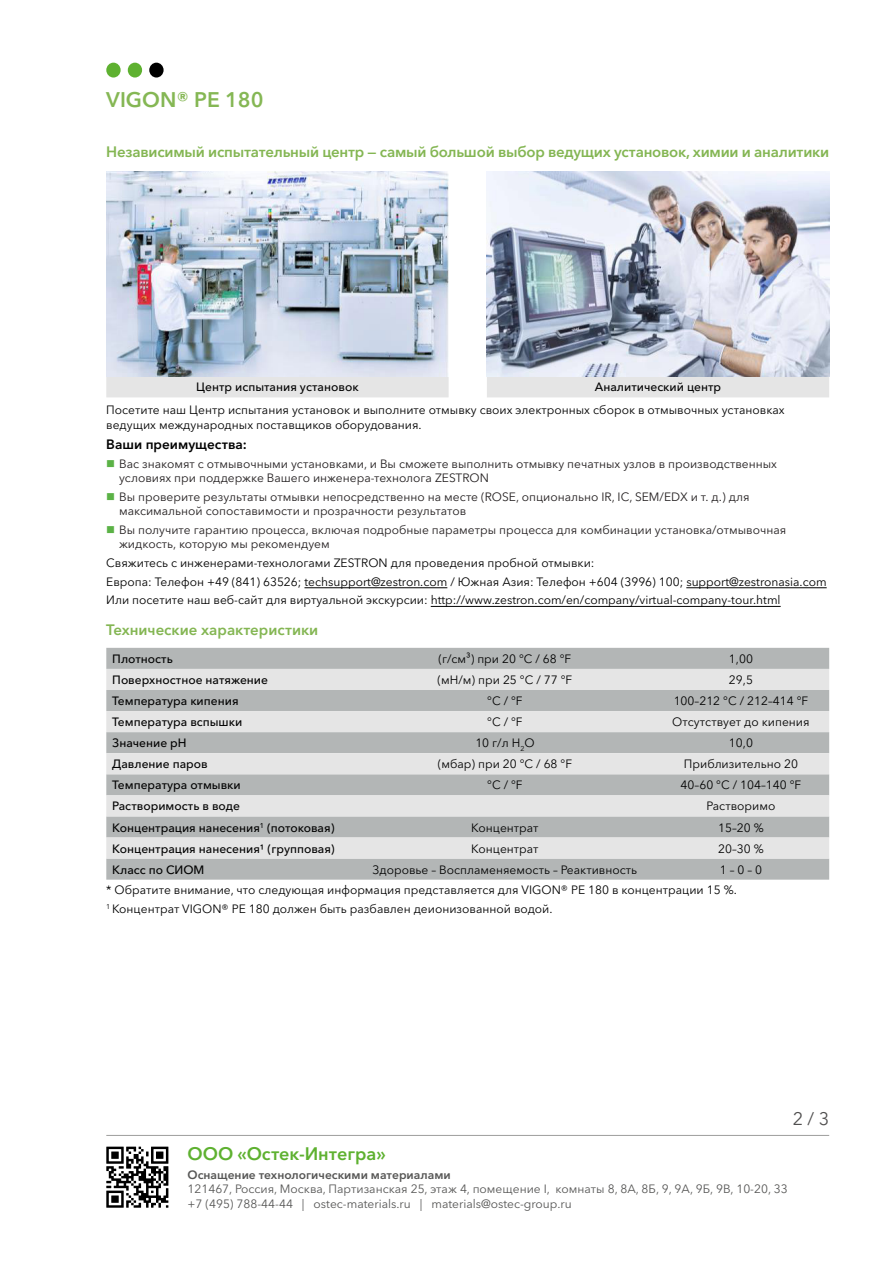
<style>
.page{position:relative;width:893px;height:1263px;background:#fff}
.page>*{position:absolute;margin:0;border:0;box-sizing:border-box;transform-origin:0 0}
.t1{font:600 21px "Avenir Next Cyr";color:#85b754}
.t2{font:600 18px "Avenir Next Cyr";color:#5eb130}
.t3{font:18px "Avenir Next Cyr";color:#504f4f}
.Заголовок3{font:600 15px "Avenir Next Cyr";letter-spacing:-.015em;color:#84b653}
.Заголовок4{font:600 13.5px "Avenir Next Cyr";color:#020202}
.t4{font:12px/14.4px "Avenir Next Cyr";color:#020202}
.t5{font:12px/14.4px "Avenir Next Cyr";color:#231f20}
.t6{font:500 12px "Avenir Next Cyr";color:#020202}
.t7{font:12px/14.4px "Avenir Next Cyr";color:#575756}
.t8{font:600 12px "Avenir Next Cyr";color:#575756}
</style>
<div class="page">
<div style="left:106px;top:63px;width:15px;height:15px;background:#5eb130;border-radius:50%"></div>
<div style="left:128px;top:63px;width:14px;height:15px;background:#5eb130;border-radius:50%"></div>
<div style="left:149px;top:63px;width:15px;height:15px;background:#000;border-radius:50%"></div>
<hr style="left:106px;top:1135px;width:723px;height:1px;background:#9d9d9c">
<svg style="left:106px;top:1146px;width:62px;height:62px"></svg>
<hr style="left:304px;top:587px;width:143px;height:1px;background:#020202">
<hr style="left:686px;top:587px;width:141px;height:1px;background:#020202">
<hr style="left:431px;top:606px;width:350px;height:1px;background:#020202">
<svg style="left:106px;top:376px;width:723px;height:21px;background:#e5e5e6"></svg>
<img style="left:106px;top:171px;width:343px;height:205px">
<img style="left:487px;top:171px;width:342px;height:205px">
<svg style="left:106px;top:648px;width:723px;height:232px;background:#b4b7b7"></svg>
<svg style="left:106px;top:669px;width:723px;height:189px;background:#cfd0d0"></svg>
<h1 class="t1" style="left:106px;top:87px;width:159px">VIGON® PE 180</h1>
<p class="Заголовок3" style="left:106px;top:143px;width:724px">Независимый испытательный центр — самый большой выбор ведущих установок, химии и аналитики</p>
<p class="t6" style="left:196px;top:380px;width:164px">Центр испытания установок</p>
<p class="t6" style="left:595px;top:380px;width:128px">Аналитический центр</p>
<p class="t4" style="left:106px;top:403px;width:680px">Посетите наш Центр испытания установок и выполните отмывку своих электронных сборок в отмывочных установках ведущих международных поставщиков оборудования.</p>
<p class="Заголовок4" style="left:106px;top:436px;width:142px">Ваши преимущества:</p>
<p class="t5" style="left:119px;top:456px;width:659px">Вас знакомят с отмывочными установками, и Вы сможете выполнить отмывку печатных узлов в производственных условиях при поддержке Вашего инженера-технолога ZESTRON</p>
<p class="t5" style="left:119px;top:489px;width:632px">Вы проверите результаты отмывки непосредственно на месте (ROSE, опционально IR, IC, SEM/EDX и т. д.) для максимальной сопоставимости и прозрачности результатов</p>
<p class="t5" style="left:119px;top:523px;width:669px">Вы получите гарантию процесса, включая подробные параметры процесса для комбинации установка/отмывочная жидкость, которую мы рекомендуем</p>
<p class="t4" style="left:106px;top:556px;width:490px">Свяжитесь с инженерами-технологами ZESTRON для проведения пробной отмывки:</p>
<p class="t4" style="left:106px;top:574px;width:722px">Европа: Телефон +49 (841) 63526; techsupport@zestron.com / Южная Азия: Телефон +604 (3996) 100; support@zestronasia.com</p>
<p class="t4" style="left:106px;top:593px;width:676px">Или посетите наш веб-сайт для виртуальной экскурсии: http://www.zestron.com/en/company/virtual-company-tour.html</p>
<p class="Заголовок3" style="left:106px;top:621px;width:214px">Технические характеристики</p>
<p class="t6" style="left:112px;top:651px;width:62px">Плотность</p>
<p class="t4" style="left:439px;top:651px;width:134px">(г/см³) при 20 °C / 68 °F</p>
<p class="t4" style="left:729px;top:651px;width:25px">1,00</p>
<p class="t6" style="left:112px;top:672px;width:157px">Поверхностное натяжение</p>
<p class="t4" style="left:438px;top:673px;width:136px">(мН/м) при 25 °C / 77 °F</p>
<p class="t4" style="left:729px;top:673px;width:25px">29,5</p>
<p class="t6" style="left:112px;top:694px;width:128px">Температура кипения</p>
<p class="t4" style="left:487px;top:694px;width:37px">°C / °F</p>
<p class="t4" style="left:674px;top:694px;width:136px">100–212 °C / 212–414 °F</p>
<p class="t6" style="left:112px;top:715px;width:132px">Температура вспышки</p>
<p class="t4" style="left:487px;top:715px;width:37px">°C / °F</p>
<p class="t4" style="left:672px;top:715px;width:139px">Отсутствует до кипения</p>
<p class="t6" style="left:112px;top:736px;width:76px">Значение pH</p>
<p class="t4" style="left:475px;top:736px;width:61px">10 г/л H<sub>2</sub>O</p>
<p class="t4" style="left:729px;top:736px;width:25px">10,0</p>
<p class="t6" style="left:112px;top:757px;width:97px">Давление паров</p>
<p class="t4" style="left:438px;top:757px;width:136px">(мбар) при 20 °C / 68 °F</p>
<p class="t4" style="left:684px;top:757px;width:116px">Приблизительно 20</p>
<p class="t6" style="left:112px;top:778px;width:130px">Температура отмывки</p>
<p class="t4" style="left:487px;top:778px;width:37px">°C / °F</p>
<p class="t4" style="left:681px;top:778px;width:122px">40–60 °C / 104–140 °F</p>
<p class="t6" style="left:112px;top:799px;width:129px">Растворимость в воде</p>
<p class="t4" style="left:706px;top:799px;width:70px">Растворимо</p>
<p class="t6" style="left:112px;top:820px;width:224px">Концентрация нанесения<sup>1</sup> (потоковая)</p>
<p class="t4" style="left:471px;top:820px;width:69px">Концентрат</p>
<p class="t4" style="left:718px;top:820px;width:47px">15–20 %</p>
<p class="t6" style="left:112px;top:841px;width:224px">Концентрация нанесения1 (групповая)</p>
<p class="t4" style="left:471px;top:841px;width:69px">Концентрат</p>
<p class="t4" style="left:718px;top:841px;width:47px">20–30 %</p>
<p class="t6" style="left:112px;top:862px;width:94px">Класс по СИОМ</p>
<p class="t4" style="left:373px;top:862px;width:266px">Здоровье – Воспламеняемость – Реактивность</p>
<p class="t4" style="left:720px;top:862px;width:44px">1 – 0 – 0</p>
<p class="t4" style="left:106px;top:883px;width:632px">* Обратите внимание, что следующая информация представляется для VIGON® PE 180 в концентрации 15 %.</p>
<p class="t4" style="left:106px;top:901px;width:448px"><sup>1</sup> Концентрат VIGON® PE 180 должен быть разбавлен деионизованной водой.</p>
<h2 class="t3" style="left:793px;top:1107px;width:38px">2 / 3</h2>
<h2 class="t2" style="left:188px;top:1143px;width:200px">ООО «Остек-Интегра»</h2>
<p class="t8" style="left:188px;top:1167px;width:265px">Оснащение технологическими материалами</p>
<p class="t7" style="left:188px;top:1182px;width:602px">121467, Россия, Москва, Партизанская 25, этаж 4, помещение I, комнаты 8, 8А, 8Б, 9, 9А, 9Б, 9В, 10-20, 33 +7 (495) 788-44-44 | ostec-materials.ru | materials@ostec-group.ru</p>
</div>
